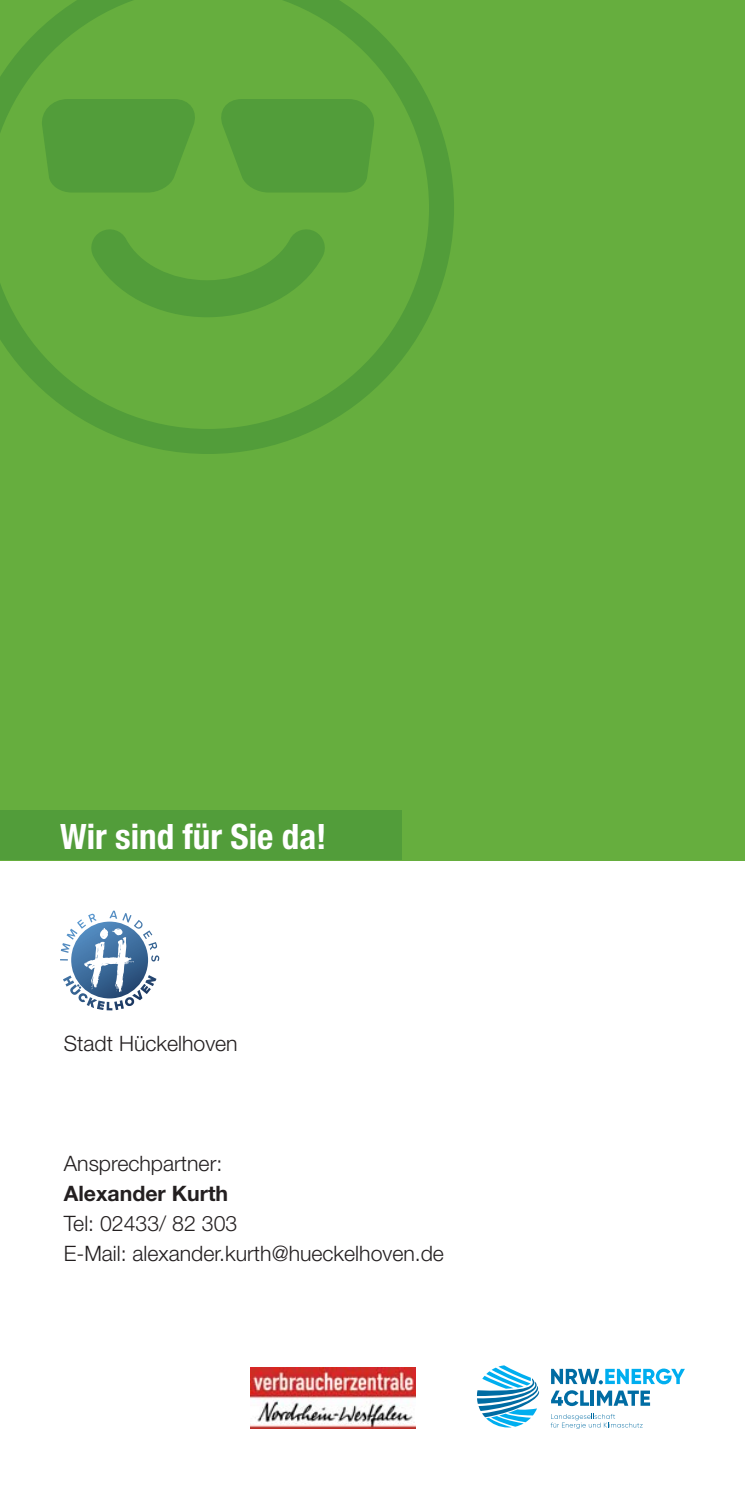
<style>
.page{position:relative;width:745px;height:1489px;background:#fff}
.page>*{position:absolute;margin:0;border:0;box-sizing:border-box;transform-origin:0 0}
.t1{font:700 condensed 35px "Helvetica Neue";color:#fff}
.t2{font:300 21.25px/30px "Helvetica Neue";color:#231f20}
.t3{font:700 21.25px "Helvetica Neue";color:#231f20}
</style>
<div class="page">
<div style="left:0;top:0;width:744px;height:860px;background:#66ae3e"></div>
<svg style="left:0;top:0;width:454px;height:454px"></svg>
<div style="left:0;top:810px;width:401px;height:50px;background:#529d3a"></div>
<img style="left:250px;top:1367px;width:165px;height:61px">
<svg style="left:71px;top:910px;width:77px;height:88px"></svg>
<svg style="left:551px;top:1368px;width:133px;height:16px"></svg>
<svg style="left:551px;top:1390px;width:37px;height:15px"></svg>
<hr style="left:590px;top:1390px;width:3px;height:15px;background:#006ca3">
<svg style="left:596px;top:1390px;width:53px;height:15px"></svg>
<svg style="left:550px;top:1413px;width:92px;height:15px"></svg>
<svg style="left:476px;top:1365px;width:64px;height:62px"></svg>
<h1 class="t1" style="left:60px;top:816px;width:268px">Wir sind für Sie da!</h1>
<p class="t2" style="left:64px;top:1030px;width:175px">Stadt Hückelhoven</p>
<p class="t2" style="left:64px;top:1150px;width:160px">Ansprechpartner:</p>
<p class="t3" style="left:64px;top:1185px;width:166px">Alexander Kurth</p>
<p class="t2" style="left:64px;top:1210px;width:381px">Tel: 02433/ 82 303<br>E-Mail: alexander.kurth@hueckelhoven.de</p>
</div>
